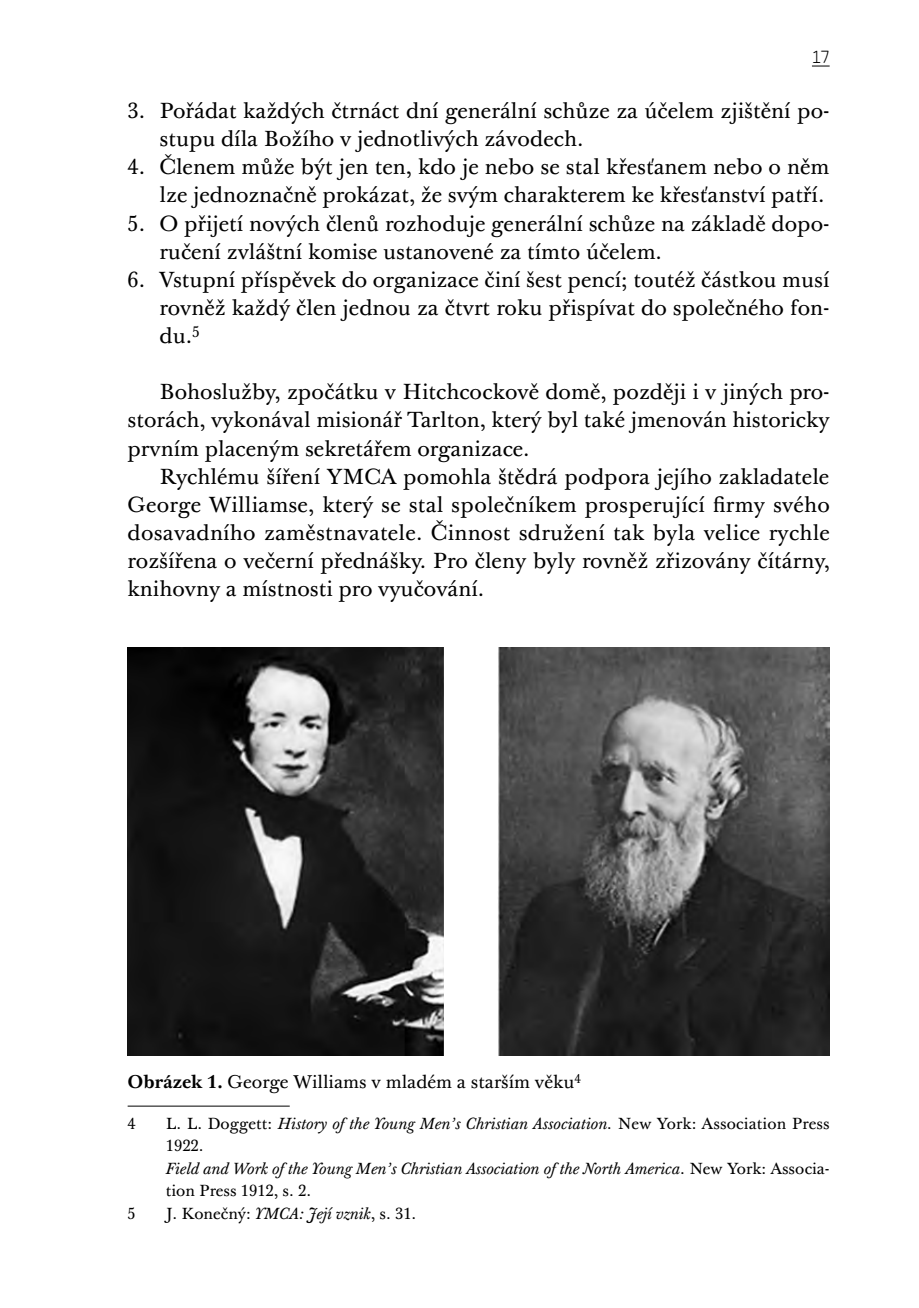
<style>
.page{position:relative;width:919px;height:1308px;background:#fff}
.page>*{position:absolute;margin:0;border:0;box-sizing:border-box;transform-origin:0 0}
.t1{font:21.38px/28.1px "Baskerville 10 Pro";color:#000;text-align:justify}
.t2{font:18px "Baskerville 10 Pro";color:#000}
.t3{font:italic 15.75px/22.5px "Baskerville 10 Pro";color:#000}
.t4{font:15.75px "Baskerville 10 Pro";color:#000}
.t5{font:700 15.75px "Variable";color:#000}
.s1{font-weight:700}
.s2{font-style:normal}
.s3{font-style:italic}
</style>
<div class="page">
<svg style="left:812px;top:66px;width:17px;height:1px"></svg>
<hr style="left:128px;top:1105px;width:162px;height:1px;background:#000">
<img style="left:498px;top:647px;width:331px;height:408px">
<img style="left:128px;top:647px;width:315px;height:408px">
<p class="t5" style="left:811px;top:51px;width:19px">17</p>
<p class="t1" style="left:159px;top:98px;width:671px;text-indent:-32px">3. Pořádat každých čtrnáct dní generální schůze za účelem zjištění po&shy;stupu díla Božího v jednotlivých závodech.<sup>4</sup></p>
<p class="t1" style="left:128px;top:154px;width:703px;text-align:right">4. Členem může být jen ten, kdo je nebo se stal křesťanem nebo o něm lze jednoznačně prokázat, že svým charakterem ke křesťanství patří.</p>
<p class="t1" style="left:159px;top:210px;width:671px;text-indent:-32px">5. O přijetí nových členů rozhoduje generální schůze na základě dopo&shy;ručení zvláštní komise ustanovené za tímto účelem.</p>
<p class="t1" style="left:159px;top:266px;width:671px;text-indent:-32px">6. Vstupní příspěvek do organizace činí šest pencí; toutéž částkou musí rovněž každý člen jednou za čtvrt roku přispívat do společného fon&shy;du.<sup>5</sup></p>
<p class="t1" style="left:128px;top:379px;width:703px;text-indent:32px">Bohoslužby, zpočátku v Hitchcockově domě, později i v jiných pro&shy;storách, vykonával misionář Tarlton, který byl také jmenován historicky prvním placeným sekretářem organizace.</p>
<p class="t1" style="left:128px;top:463px;width:703px;text-indent:32px">Rychlému šíření YMCA pomohla štědrá podpora jejího zakladatele George Williamse, který se stal společníkem prosperující firmy svého dosavadního zaměstnavatele. Činnost sdružení tak byla velice rychle rozšířena o večerní přednášky. Pro členy byly rovněž zřizovány čítárny, knihovny a místnosti pro vyučování.</p>
<p class="t2" style="left:128px;top:1070px;width:455px"><span class="s1">Obrázek 1.</span> George Williams v mladém a starším věku<sup>4</sup></p>
<p class="t4" style="left:128px;top:1113px;width:10px">4</p>
<p class="t3" style="left:166px;top:1112px;width:665px"><span class="s2">L. L. Doggett:</span> History of the Young Men’s Christian Association. <span class="s2">New York: Association Press 1922.<br></span>Field and Work of the Young Men’s Christian Association of the North America<span class="s2">. New York: Associa&shy;tion Press 1912, s. 2.</span></p>
<p class="t4" style="left:128px;top:1203px;width:10px">5</p>
<p class="t4" style="left:166px;top:1203px;width:252px">J. Konečný: <span class="s3">YMCA: Její vznik</span>, s. 31.</p>
</div>
